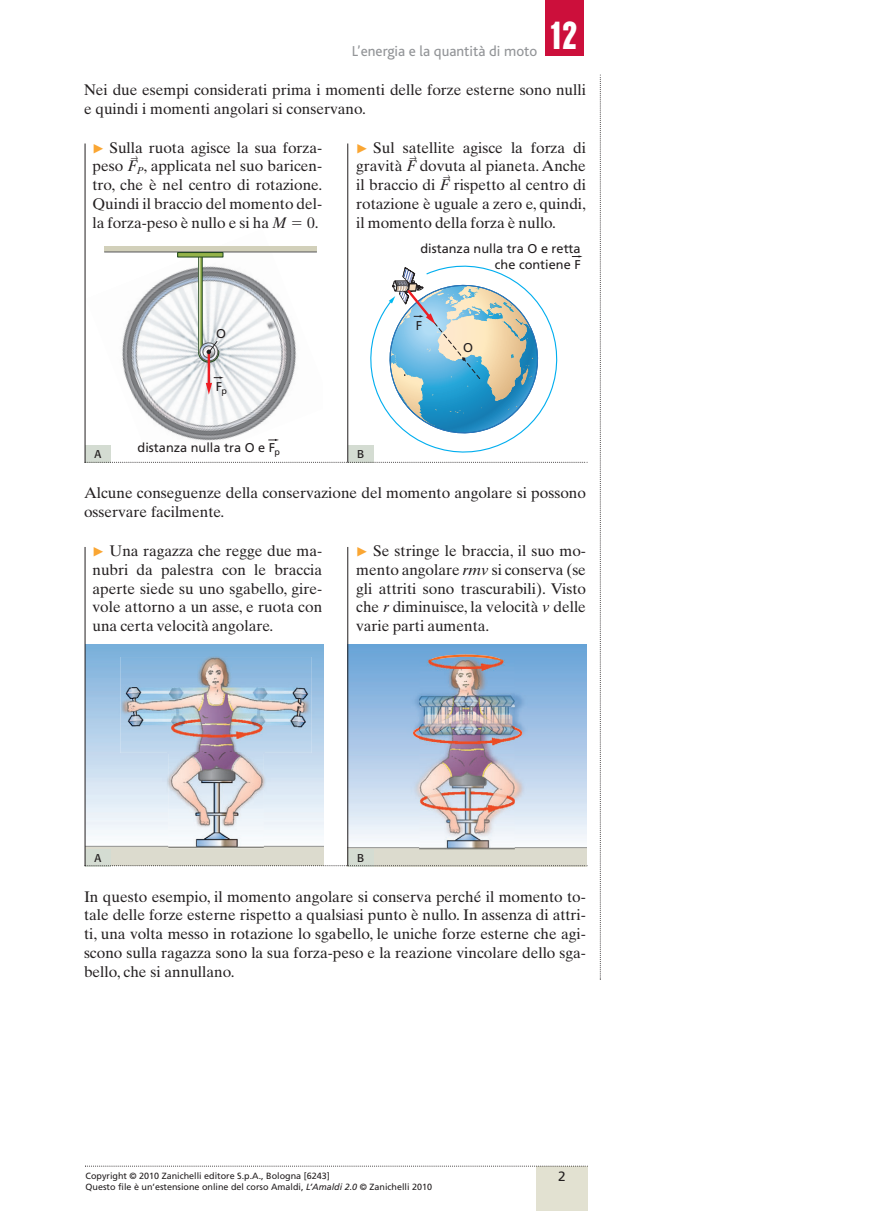
<style>
.page{position:relative;width:893px;height:1211px;background:#fff}
.page>*{position:absolute;margin:0;border:0;box-sizing:border-box;transform-origin:0 0}
.t1{font:34.2px "Champion HTF Lightweight";color:#fff}
.t2{font:15.3px/18.8px "Times Ten";color:#231f20}
.t3{font:15px "Bliss";color:#939598}
.t4{font:13.5px "Frutiger";color:#231f20}
.t5{font:12.75px/15.8px "Frutiger";color:#231f20;text-align:right}
.t6{font:11.25px "Formata";color:#231f20}
.t7{font:9px/10.5px "Frutiger";color:#231f20}
.s1{font-family:"European Pi Four";font-size:12px;color:#faa633}
.s2{font-style:italic}
.s3{font-family:"Mathematical Pi One"}
</style>
<div class="page">
<div style="left:536px;top:1166px;width:51px;height:44px;background:#e2e1d1"></div>
<svg style="left:85px;top:1165px;width:503px;height:1px"></svg>
<div style="left:545px;top:0;width:38px;height:56px;background:#cc0f3b"></div>
<svg style="left:599px;top:75px;width:1px;height:904px"></svg>
<img style="left:86px;top:253px;width:236px;height:209px">
<div style="left:104px;top:246px;width:213px;height:6px;background:#d2d0ba"></div>
<hr style="left:104px;top:252px;width:213px;height:1px;background:#57585a">
<div style="left:178px;top:252px;width:45px;height:5px;background:#95b349"></div>
<div style="left:177px;top:252px;width:46px;height:5px;border:1px solid #1e4522"></div>
<hr style="left:208px;top:352px;width:2px;height:33px;background:#ee1d23">
<svg style="left:206px;top:376px;width:18px;height:18px"></svg>
<svg style="left:198px;top:252px;width:22px;height:111px"></svg>
<svg style="left:268px;top:439px;width:11px;height:2px"></svg>
<svg style="left:370px;top:255px;width:212px;height:197px"></svg>
<div style="left:85px;top:446px;width:26px;height:17px;background:#d4dcd2"></div>
<div style="left:348px;top:446px;width:25px;height:17px;background:#d4dcd2"></div>
<svg style="left:85px;top:462px;width:502px;height:1px"></svg>
<hr style="left:347px;top:143px;width:1px;height:319px;background:#231f20">
<hr style="left:85px;top:143px;width:1px;height:319px;background:#231f20">
<img style="left:86px;top:644px;width:238px;height:201px">
<img style="left:348px;top:644px;width:238px;height:201px">
<svg style="left:431px;top:654px;width:70px;height:5px"></svg>
<svg style="left:413px;top:727px;width:109px;height:12px"></svg>
<svg style="left:86px;top:845px;width:501px;height:21px;background:#d6d6cc"></svg>
<hr style="left:347px;top:547px;width:1px;height:319px;background:#231f20">
<hr style="left:85px;top:547px;width:1px;height:319px;background:#231f20">
<h1 class="t1" style="left:551px;top:13px;width:28px">12</h1>
<p class="t3" style="left:352px;top:46px;width:187px">L’energia e la quantità di moto</p>
<p class="t2" style="left:84px;top:82px;width:503px">Nei due esempi considerati prima i momenti delle forze esterne sono nulli e quindi i momenti angolari si conservano.</p>
<p class="t2" style="left:92px;top:140px;width:231px"><span class="s1">-</span> Sulla ruota agisce la sua forza&shy;peso <span class="s2">F</span><sub>P</sub>, applicata nel suo baricen-</p>
<p class="t2" style="left:92px;top:177px;width:231px;text-align:justify">tro, che è nel centro di rotazione.<br>Quindi il braccio del momento del&shy;la forza-peso è nullo e si ha <span class="s2">M</span> <span class="s3">-</span> 0.</p>
<p class="t5" style="left:216px;top:326px;width:11px">O</p>
<p class="t6" style="left:94px;top:449px;width:8px">A</p>
<p class="t5" style="left:216px;top:380px;width:13px">F<sub>p</sub></p>
<p class="t5" style="left:138px;top:440px;width:144px">distanza nulla tra O e F<sub>p</sub></p>
<p class="t2" style="left:356px;top:140px;width:231px"><span class="s1">-</span> Sul satellite agisce la forza di gravità <span class="s2">F</span> dovuta al pianeta. Anche</p>
<p class="t2" style="left:356px;top:177px;width:231px">il braccio di <span class="s2">F</span> rispetto al centro di</p>
<p class="t2" style="left:356px;top:196px;width:231px">rotazione è uguale a zero e, quindi, il momento della forza è nullo.</p>
<p class="t5" style="left:420px;top:241px;width:162px">distanza nulla tra O e retta che contiene F</p>
<p class="t6" style="left:357px;top:449px;width:9px">B</p>
<p class="t5" style="left:416px;top:318px;width:8px">F</p>
<p class="t5" style="left:463px;top:341px;width:11px">O</p>
<p class="t2" style="left:84px;top:485px;width:503px">Alcune conseguenze della conservazione del momento angolare si possono osservare facilmente.</p>
<p class="t2" style="left:92px;top:543px;width:231px;text-align:justify"><span class="s1">-</span> Una ragazza che regge due ma&shy;nubri da palestra con le braccia aperte siede su uno sgabello, gire&shy;vole attorno a un asse, e ruota con una certa velocità angolare.</p>
<p class="t2" style="left:356px;top:543px;width:231px;text-align:justify"><span class="s1">-</span> Se stringe le braccia, il suo mo&shy;mento angolare <span class="s2">rmv</span> si conserva (se gli attriti sono trascurabili). Visto che <span class="s2">r</span> diminuisce, la velocità <span class="s2">v</span> delle varie parti aumenta.</p>
<p class="t6" style="left:94px;top:852px;width:8px">A</p>
<p class="t6" style="left:357px;top:852px;width:9px">B</p>
<p class="t2" style="left:84px;top:888px;width:503px;text-align:justify">In questo esempio, il momento angolare si conserva perché il momento to&shy;tale delle forze esterne rispetto a qualsiasi punto è nullo. In assenza di attri&shy;ti, una volta messo in rotazione lo sgabello, le uniche forze esterne che agi&shy;scono sulla ragazza sono la sua forza-peso e la reazione vincolare dello sga&shy;bello, che si annullano.</p>
<p class="t7" style="left:85px;top:1171px;width:348px">Copyright © 2010 Zanichelli editore S.p.A., Bologna [6243]<br>Questo file è un’estensione online del corso Amaldi, <span class="s2">L’Amaldi 2.0</span> © Zanichelli 2010</p>
<p class="t4" style="left:558px;top:1170px;width:9px">2</p>
</div>
